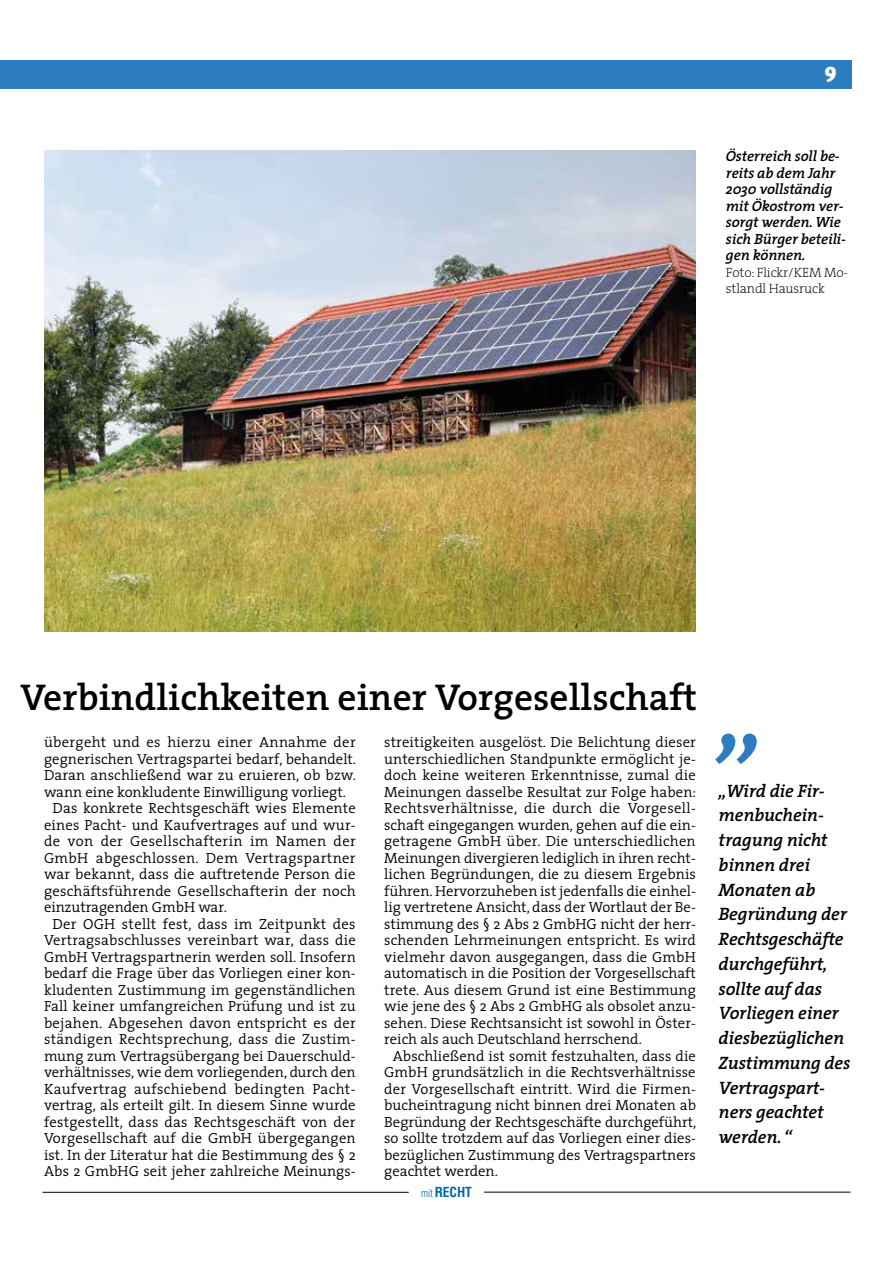
<style>
.page{position:relative;width:893px;height:1263px;background:#fff}
.page>*{position:absolute;margin:0;border:0;box-sizing:border-box;transform-origin:0 0}
.t1{font:italic 600 105px "The Serif";color:#2e7cc0}
.t2{font:600 37.5px "The Serif";color:#000}
.t3{font:900 21px "Meta Plus";color:#fff}
.t4{font:italic 600 18px/24.8px "The Serif";letter-spacing:-.01em;color:#000}
.t5{font:300 14.7px "The Serif";letter-spacing:.005em;color:#000}
.t6{font:300 14.7px "The Serif";letter-spacing:.025em;color:#000}
.t7{font:italic 600 14.7px/16.5px "The Serif";letter-spacing:-.01em;color:#000}
.t8{font:200 13.5px/16.5px "The Serif";letter-spacing:-.01em;color:#000}
.t9{font:700 condensed 13.5px "Helvetica";color:#0063af}
.s1{font-weight:300;font-size:10.5px}
</style>
<div class="page">
<hr style="left:43px;top:1192px;width:366px;height:1px;background:#000">
<hr style="left:484px;top:1192px;width:366px;height:1px;background:#000">
<div style="left:0;top:60px;width:852px;height:29px;background:#2e7cc0"></div>
<img style="left:44px;top:150px;width:652px;height:481px">
<h3 class="t3" style="left:824px;top:59px;width:13px">9</h3>
<p class="t7" style="left:726px;top:148px;width:122px">Österreich soll be&shy;reits ab dem Jahr<br>2030 vollständig mit Ökostrom ver&shy;sorgt werden. Wie sich Bürger beteili&shy;gen können.</p>
<p class="t8" style="left:726px;top:263px;width:124px">Foto: Flickr/KEM Mo&shy;stlandl Hausruck</p>
<h2 class="t2" style="left:21px;top:666px;width:678px">Verbindlichkeiten einer Vorgesellschaft</h2>
<p class="t5" style="left:44px;top:730px;width:313px">übergeht und es hierzu einer Annahme der</p>
<p class="t5" style="left:44px;top:746px;width:314px">gegnerischen Vertragspartei bedarf, behandelt.</p>
<p class="t5" style="left:44px;top:763px;width:314px">Daran anschließend war zu eruieren, ob bzw.</p>
<p class="t5" style="left:44px;top:779px;width:304px">wann eine konkludente Einwilligung vorliegt.</p>
<p class="t5" style="left:53px;top:796px;width:305px">Das konkrete Rechtsgeschäft wies Elemente</p>
<p class="t5" style="left:44px;top:812px;width:313px">eines Pacht- und Kaufvertrages auf und wur-</p>
<p class="t6" style="left:44px;top:829px;width:313px">de von der Gesellschafterin im Namen der</p>
<p class="t6" style="left:44px;top:845px;width:313px">GmbH abgeschlossen. Dem Vertragspartner</p>
<p class="t5" style="left:44px;top:862px;width:313px">war bekannt, dass die auftretende Person die</p>
<p class="t5" style="left:44px;top:878px;width:313px">geschäftsführende Gesellschafterin der noch</p>
<p class="t5" style="left:44px;top:895px;width:185px">einzutragenden GmbH war.</p>
<p class="t5" style="left:53px;top:911px;width:305px">Der OGH stellt fest, dass im Zeitpunkt des</p>
<p class="t5" style="left:44px;top:928px;width:313px">Vertragsabschlusses vereinbart war, dass die</p>
<p class="t5" style="left:44px;top:944px;width:313px">GmbH Vertragspartnerin werden soll. Insofern</p>
<p class="t5" style="left:44px;top:961px;width:313px">bedarf die Frage über das Vorliegen einer kon-</p>
<p class="t5" style="left:44px;top:977px;width:313px">kludenten Zustimmung im gegenständlichen</p>
<p class="t5" style="left:44px;top:994px;width:313px">Fall keiner umfangreichen Prüfung und ist zu</p>
<p class="t5" style="left:44px;top:1010px;width:313px">bejahen. Abgesehen davon entspricht es der</p>
<p class="t5" style="left:44px;top:1027px;width:313px">ständigen Rechtsprechung, dass die Zustim-</p>
<p class="t5" style="left:44px;top:1043px;width:313px">mung zum Vertragsübergang bei Dauerschuld-</p>
<p class="t5" style="left:44px;top:1060px;width:313px">verhältnisses, wie dem vorliegenden, durch den</p>
<p class="t6" style="left:44px;top:1076px;width:313px">Kaufvertrag aufschiebend bedingten Pacht-</p>
<p class="t5" style="left:44px;top:1093px;width:313px">vertrag, als erteilt gilt. In diesem Sinne wurde</p>
<p class="t5" style="left:44px;top:1109px;width:313px">festgestellt, dass das Rechtsgeschäft von der</p>
<p class="t5" style="left:44px;top:1126px;width:313px">Vorgesellschaft auf die GmbH übergegangen</p>
<p class="t5" style="left:44px;top:1142px;width:313px">ist. In der Literatur hat die Bestimmung des § 2</p>
<p class="t5" style="left:44px;top:1159px;width:313px">Abs 2 GmbHG seit jeher zahlreiche Meinungs-</p>
<p class="t5" style="left:384px;top:730px;width:313px">streitigkeiten ausgelöst. Die Belichtung dieser</p>
<p class="t5" style="left:384px;top:746px;width:313px">unterschiedlichen Standpunkte ermöglicht je-</p>
<p class="t5" style="left:384px;top:763px;width:313px">doch keine weiteren Erkenntnisse, zumal die</p>
<p class="t5" style="left:384px;top:779px;width:313px">Meinungen dasselbe Resultat zur Folge haben:</p>
<p class="t6" style="left:384px;top:796px;width:313px">Rechtsverhältnisse, die durch die Vorgesell-</p>
<p class="t5" style="left:384px;top:812px;width:313px">schaft eingegangen wurden, gehen auf die ein-</p>
<p class="t5" style="left:384px;top:829px;width:313px">getragene GmbH über. Die unterschiedlichen</p>
<p class="t5" style="left:384px;top:845px;width:313px">Meinungen divergieren lediglich in ihren recht-</p>
<p class="t5" style="left:384px;top:862px;width:313px">lichen Begründungen, die zu diesem Ergebnis</p>
<p class="t5" style="left:384px;top:878px;width:313px">führen. Hervorzuheben ist jedenfalls die einhel-</p>
<p class="t5" style="left:384px;top:895px;width:313px">lig vertretene Ansicht, dass der Wortlaut der Be-</p>
<p class="t5" style="left:384px;top:911px;width:313px">stimmung des § 2 Abs 2 GmbHG nicht der herr-</p>
<p class="t5" style="left:384px;top:928px;width:313px">schenden Lehrmeinungen entspricht. Es wird</p>
<p class="t5" style="left:384px;top:944px;width:313px">vielmehr davon ausgegangen, dass die GmbH</p>
<p class="t5" style="left:384px;top:961px;width:313px">automatisch in die Position der Vorgesellschaft</p>
<p class="t5" style="left:384px;top:977px;width:313px">trete. Aus diesem Grund ist eine Bestimmung</p>
<p class="t5" style="left:384px;top:994px;width:313px">wie jene des § 2 Abs 2 GmbHG als obsolet anzu-</p>
<p class="t5" style="left:384px;top:1010px;width:313px">sehen. Diese Rechtsansicht ist sowohl in Öster-</p>
<p class="t5" style="left:384px;top:1027px;width:259px">reich als auch Deutschland herrschend.</p>
<p class="t5" style="left:393px;top:1043px;width:305px">Abschließend ist somit festzuhalten, dass die</p>
<p class="t5" style="left:384px;top:1060px;width:313px">GmbH grundsätzlich in die Rechtsverhältnisse</p>
<p class="t5" style="left:384px;top:1076px;width:313px">der Vorgesellschaft eintritt. Wird die Firmen-</p>
<p class="t5" style="left:384px;top:1093px;width:313px">bucheintragung nicht binnen drei Monaten ab</p>
<p class="t5" style="left:384px;top:1109px;width:314px">Begründung der Rechtsgeschäfte durchgeführt,</p>
<p class="t5" style="left:384px;top:1126px;width:313px">so sollte trotzdem auf das Vorliegen einer dies-</p>
<p class="t5" style="left:384px;top:1142px;width:313px">bezüglichen Zustimmung des Vertragspartners</p>
<p class="t5" style="left:384px;top:1159px;width:115px">geachtet werden.</p>
<p class="t9" style="left:421px;top:1183px;width:52px"><span class="s1">mit</span> RECHT</p>
<h1 class="t1" style="left:719px;top:624px;width:48px">„</h1>
<p class="t4" style="left:719px;top:778px;width:133px">„Wird die Fir&shy;menbuchein&shy;tragung nicht binnen drei<br>Monaten ab<br>Begründung der<br>Rechtsgeschäfte durchgeführt, sollte auf das<br>Vorliegen einer diesbezüglichen<br>Zustimmung des<br>Vertragspart&shy;ners geachtet werden. “</p>
</div>
